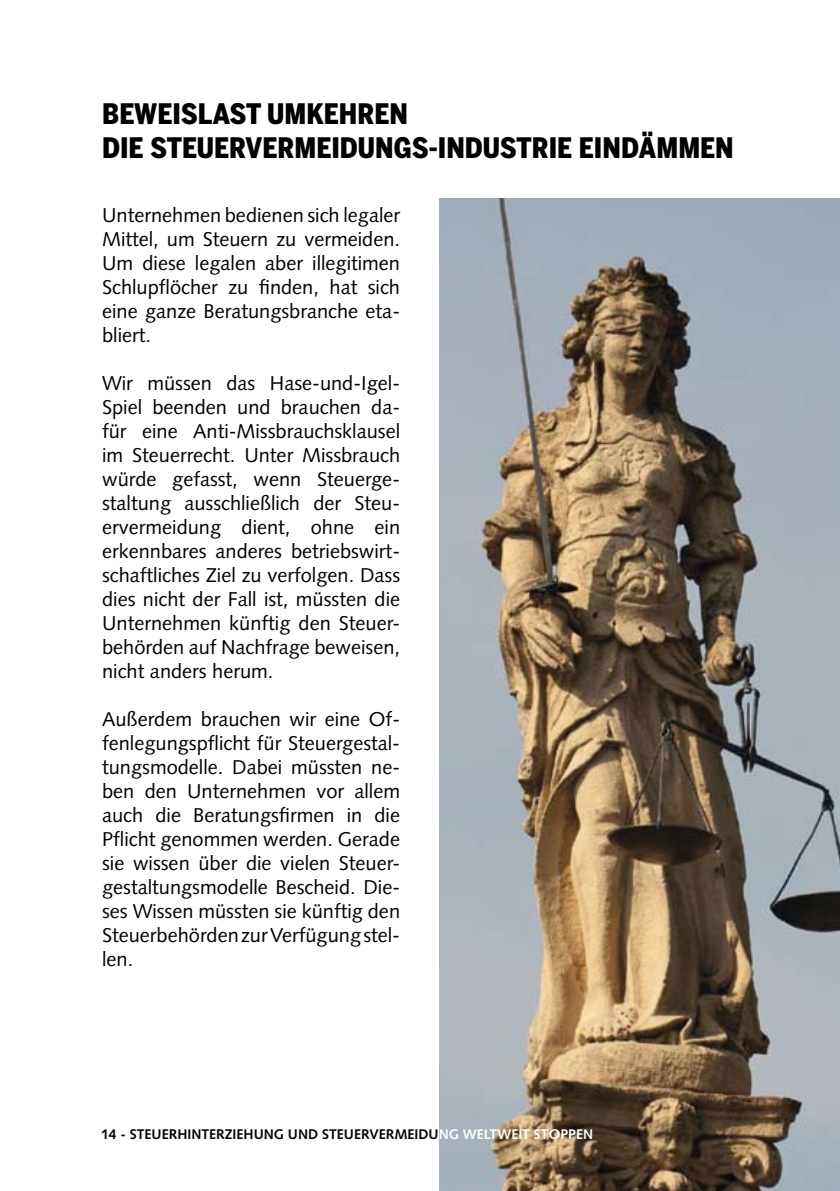
<style>
.page{position:relative;width:840px;height:1191px;background:#fff}
.page>*{position:absolute;margin:0;border:0;box-sizing:border-box;transform-origin:0 0}
.t1{font:900 28px/33.6px "Benton Sans Cond";color:#000}
.t2{font:20px/24px "Syntax";color:#000;text-align:justify}
.t3{font:700 14px "Syntax";color:#000}
.s1{color:#fff}
</style>
<div class="page">
<img style="left:439px;top:198px;width:400px;height:993px">
<h1 class="t1" style="left:102px;top:97px;width:633px">BEWEISLAST UMKEHREN<br>DIE STEUERVERMEIDUNGS-INDUSTRIE EINDÄMMEN</h1>
<p class="t2" style="left:102px;top:203px;width:299px">Unternehmen bedienen sich legaler Mittel, um Steuern zu vermeiden.<br>Um diese legalen aber illegitimen Schlupflöcher zu finden, hat sich eine ganze Beratungsbranche eta&shy;bliert.</p>
<p class="t2" style="left:102px;top:371px;width:299px">Wir müssen das Hase-und-Igel-Spiel beenden und brauchen da&shy;für eine Anti-Missbrauchsklausel im Steuerrecht. Unter Missbrauch würde gefasst, wenn Steuerge&shy;staltung ausschließlich der Steu&shy;ervermeidung dient, ohne ein erkennbares anderes betriebswirt&shy;schaftliches Ziel zu verfolgen. Dass dies nicht der Fall ist, müssten die Unternehmen künftig den Steuer&shy;behörden auf Nachfrage beweisen, nicht anders herum.</p>
<p class="t2" style="left:102px;top:707px;width:299px;text-align:left">Außerdem brauchen wir eine Of&shy;fenlegungspflicht für Steuergestal&shy;tungsmodelle. Dabei müssten ne&shy;ben den Unternehmen vor allem auch die Beratungsfirmen in die<br>Pflicht genommen werden. Gerade sie wissen über die vielen Steuer&shy;gestaltungsmodelle Bescheid. Die&shy;ses Wissen müssten sie künftig den<br>Steuerbehörden zur Verfügung stel&shy;len.</p>
<p class="t3" style="left:101px;top:1126px;width:493px">14 - STEUERHINTERZIEHUNG UND STEUERVERMEIDU<span class="s1">NG WELTWEIT STOPPEN</span></p>
</div>
